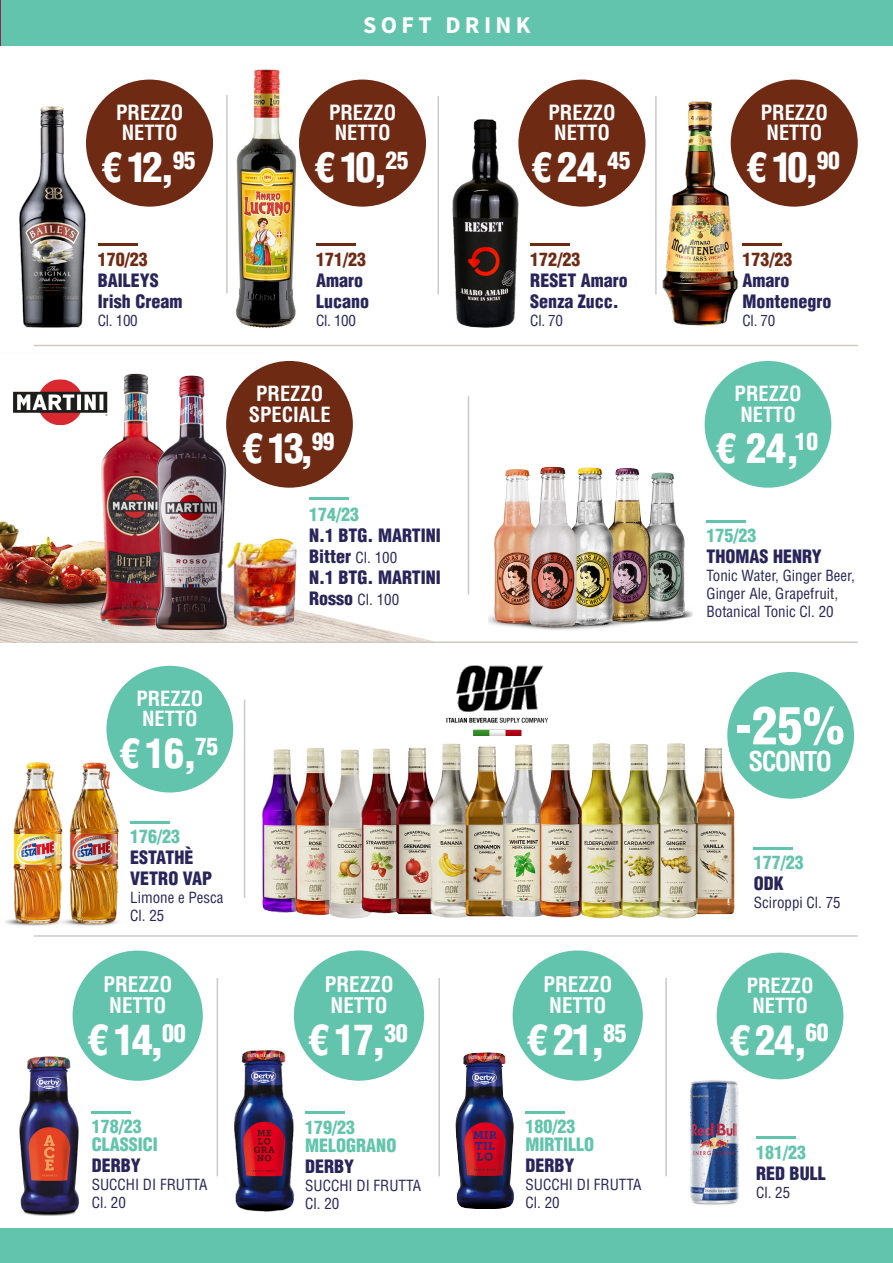
<style>
.page{position:relative;width:893px;height:1263px;background:#fff}
.page>*{position:absolute;margin:0;border:0;box-sizing:border-box;transform-origin:0 0}
.t1{font:900 condensed 50.55px "Helvetica LT Std";color:#fff}
.t2{font:900 condensed 41.25px "Helvetica LT Std";color:#fff}
.t3{font:900 condensed 40.2px "Helvetica LT Std";letter-spacing:-.12em;color:#fff}
.t4{font:900 condensed 40.05px "Helvetica LT Std";letter-spacing:-.02em;color:#fff}
.t5{font:700 condensed 26.55px "Helvetica LT Std";letter-spacing:-.06em;color:#fff}
.t6{font:700 24px "Source Sans Pro";letter-spacing:.18em;color:#fff}
.t7{font:700 condensed 21px/21px "Helvetica LT Std";color:#fff}
.t8{font:700 condensed 20.55px/20.5px "Helvetica LT Std";color:#fff}
.t9{font:700 condensed 20.4px/20.4px "Helvetica LT Std";color:#fff}
.t10{font:900 condensed 18px/21px "Helvetica LT Std";color:#29255a}
.t11{font:900 condensed 18px/18px "Helvetica LT Std";color:#62c4ac}
.t12{font:900 condensed 18px "Helvetica LT Std";color:#6f2a14}
.t13{font:condensed 15px/18px "Helvetica LT Std";color:#29255a}
.s1{font-weight:400;font-size:15px}
.s2{font-weight:900;font-size:18px}
</style>
<div class="page">
<img style="left:1px;top:360px;width:431px;height:283px">
<div style="left:0;top:0;width:893px;height:45px;background:#62c4ac"></div>
<hr style="left:0;top:0;width:1px;height:45px;background:#93255e">
<div style="left:0;top:1229px;width:893px;height:34px;background:#62c4ac"></div>
<hr style="left:226px;top:95px;width:2px;height:198px;background:#cdcac5">
<hr style="left:438px;top:96px;width:1px;height:198px;background:#cdcac5">
<hr style="left:468px;top:396px;width:1px;height:199px;background:#cdcac5">
<hr style="left:655px;top:96px;width:2px;height:198px;background:#cdcac5">
<hr style="left:244px;top:699px;width:1px;height:199px;background:#cdcac5">
<hr style="left:217px;top:978px;width:1px;height:198px;background:#cdcac5">
<hr style="left:438px;top:978px;width:2px;height:198px;background:#cdcac5">
<hr style="left:665px;top:978px;width:2px;height:198px;background:#cdcac5">
<img style="left:689px;top:1080px;width:50px;height:125px">
<img style="left:5px;top:752px;width:122px;height:174px">
<div style="left:717px;top:952px;width:126px;height:127px;background:#62c4ac;border-radius:50%"></div>
<div style="left:106px;top:666px;width:127px;height:126px;background:#62c4ac;border-radius:50%"></div>
<hr style="left:756px;top:1136px;width:40px;height:3px;background:#62c4ac">
<hr style="left:130px;top:821px;width:40px;height:2px;background:#62c4ac">
<hr style="left:754px;top:847px;width:39px;height:2px;background:#62c4ac">
<div style="left:705px;top:361px;width:126px;height:127px;background:#62c4ac;border-radius:50%"></div>
<hr style="left:706px;top:520px;width:40px;height:2px;background:#62c4ac">
<div style="left:727px;top:672px;width:127px;height:127px;background:#62c4ac;border-radius:50%"></div>
<hr style="left:92px;top:1111px;width:39px;height:2px;background:#62c4ac">
<hr style="left:526px;top:1111px;width:39px;height:2px;background:#62c4ac">
<hr style="left:305px;top:1111px;width:40px;height:3px;background:#62c4ac">
<img style="left:19px;top:1056px;width:61px;height:160px">
<img style="left:455px;top:1050px;width:69px;height:159px">
<img style="left:234px;top:1050px;width:60px;height:162px">
<div style="left:73px;top:950px;width:130px;height:131px;background:#62c4ac;border-radius:50%"></div>
<div style="left:513px;top:950px;width:130px;height:131px;background:#62c4ac;border-radius:50%"></div>
<div style="left:294px;top:950px;width:130px;height:131px;background:#62c4ac;border-radius:50%"></div>
<hr style="left:309px;top:498px;width:40px;height:2px;background:#62c4ac">
<div style="left:226px;top:361px;width:127px;height:127px;background:#6f2a14;border-radius:50%"></div>
<img style="left:94px;top:370px;width:83px;height:262px">
<img style="left:150px;top:372px;width:83px;height:262px">
<img style="left:225px;top:534px;width:74px;height:95px">
<img style="left:9px;top:372px;width:101px;height:60px">
<img style="left:446px;top:665px;width:102px;height:70px">
<hr style="left:34px;top:641px;width:824px;height:2px;background:#cdcac5">
<hr style="left:34px;top:935px;width:824px;height:2px;background:#cdcac5">
<hr style="left:34px;top:345px;width:824px;height:1px;background:#cdcac5">
<img style="left:19px;top:106px;width:71px;height:222px">
<img style="left:452px;top:119px;width:70px;height:209px">
<div style="left:86px;top:80px;width:127px;height:127px;background:#6f2a14;border-radius:50%"></div>
<div style="left:518px;top:80px;width:127px;height:127px;background:#6f2a14;border-radius:50%"></div>
<div style="left:731px;top:80px;width:127px;height:127px;background:#6f2a14;border-radius:50%"></div>
<div style="left:299px;top:80px;width:127px;height:127px;background:#6f2a14;border-radius:50%"></div>
<hr style="left:98px;top:243px;width:39px;height:3px;background:#6f2a14">
<hr style="left:530px;top:243px;width:40px;height:3px;background:#6f2a14">
<hr style="left:743px;top:243px;width:39px;height:3px;background:#6f2a14">
<hr style="left:316px;top:243px;width:40px;height:3px;background:#6f2a14">
<img style="left:235px;top:69px;width:62px;height:259px">
<img style="left:662px;top:101px;width:77px;height:225px">
<img style="left:489px;top:466px;width:203px;height:164px">
<img style="left:262px;top:742px;width:483px;height:177px">
<h3 class="t8" style="left:116px;top:102px;width:69px">PREZZO<br>NETTO</h3>
<h3 class="t3" style="left:102px;top:142px;width:95px">€ 12,<sup>95</sup></h3>
<p class="t12" style="left:98px;top:248px;width:52px">170/23</p>
<p class="t10" style="left:98px;top:269px;width:86px">BAILEYS<br>Irish Cream</p>
<p class="t13" style="left:98px;top:311px;width:41px">Cl. 100</p>
<h3 class="t6" style="left:363px;top:10px;width:169px">SOFT DRINK</h3>
<h3 class="t8" style="left:329px;top:102px;width:69px">PREZZO<br>NETTO</h3>
<h3 class="t3" style="left:315px;top:142px;width:95px">€ 10,<sup>25</sup></h3>
<p class="t12" style="left:316px;top:248px;width:52px">171/23</p>
<p class="t10" style="left:316px;top:269px;width:54px">Amaro<br>Lucano</p>
<p class="t13" style="left:316px;top:311px;width:41px">Cl. 100</p>
<h3 class="t9" style="left:249px;top:383px;width:83px;text-align:center">PREZZO<br>SPECIALE</h3>
<h3 class="t4" style="left:243px;top:423px;width:93px">€ 13,<sup>99</sup></h3>
<p class="t11" style="left:309px;top:505px;width:52px">174/23</p>
<p class="t10" style="left:309px;top:525px;width:133px">N.1 BTG. MARTINI<br>Bitter <span class="s1">Cl. 100<br></span>N.1 BTG. MARTINI</p>
<p class="t13" style="left:309px;top:591px;width:92px"><span class="s2">Rosso</span> Cl. 100</p>
<h3 class="t8" style="left:548px;top:102px;width:69px">PREZZO<br>NETTO</h3>
<h3 class="t3" style="left:532px;top:142px;width:100px">€ 24,<sup>45</sup></h3>
<p class="t12" style="left:530px;top:248px;width:52px">172/23</p>
<p class="t10" style="left:530px;top:269px;width:99px">RESET Amaro<br>Senza Zucc.</p>
<p class="t13" style="left:530px;top:311px;width:34px">Cl. 70</p>
<h3 class="t9" style="left:136px;top:688px;width:69px">PREZZO<br>NETTO</h3>
<h3 class="t4" style="left:120px;top:728px;width:100px">€ 16,<sup>75</sup></h3>
<p class="t11" style="left:130px;top:827px;width:52px">176/23</p>
<p class="t10" style="left:130px;top:847px;width:83px">ESTATHÈ<br>VETRO VAP</p>
<p class="t13" style="left:130px;top:889px;width:95px">Limone e Pesca<br>Cl. 25</p>
<h3 class="t7" style="left:103px;top:974px;width:70px">PREZZO<br>NETTO</h3>
<h2 class="t2" style="left:88px;top:1014px;width:99px">€ 14,<sup>00</sup></h2>
<p class="t11" style="left:92px;top:1118px;width:68px">178/23<br>CLASSICI</p>
<p class="t10" style="left:92px;top:1155px;width:51px">DERBY</p>
<p class="t13" style="left:92px;top:1176px;width:117px">SUCCHI DI FRUTTA<br>Cl. 20</p>
<h3 class="t7" style="left:325px;top:973px;width:70px">PREZZO<br>NETTO</h3>
<h2 class="t2" style="left:308px;top:1014px;width:101px">€ 17,<sup>30</sup></h2>
<p class="t11" style="left:305px;top:1118px;width:93px">179/23<br>MELOGRANO</p>
<p class="t10" style="left:305px;top:1155px;width:51px">DERBY</p>
<p class="t13" style="left:305px;top:1176px;width:117px">SUCCHI DI FRUTTA<br>Cl. 20</p>
<h3 class="t7" style="left:543px;top:973px;width:70px">PREZZO<br>NETTO</h3>
<h2 class="t2" style="left:527px;top:1014px;width:101px">€ 21,<sup>85</sup></h2>
<p class="t11" style="left:526px;top:1118px;width:70px">180/23<br>MIRTILLO</p>
<p class="t10" style="left:526px;top:1155px;width:51px">DERBY</p>
<p class="t13" style="left:526px;top:1176px;width:117px">SUCCHI DI FRUTTA<br>Cl. 20</p>
<h3 class="t8" style="left:761px;top:102px;width:69px">PREZZO<br>NETTO</h3>
<h3 class="t3" style="left:747px;top:142px;width:94px">€ 10,<sup>90</sup></h3>
<p class="t12" style="left:743px;top:248px;width:52px">173/23</p>
<p class="t10" style="left:743px;top:269px;width:90px">Amaro<br>Montenegro</p>
<p class="t13" style="left:743px;top:311px;width:34px">Cl. 70</p>
<h3 class="t9" style="left:735px;top:383px;width:69px">PREZZO<br>NETTO</h3>
<h3 class="t4" style="left:716px;top:423px;width:104px">€ 24,<sup>10</sup></h3>
<p class="t11" style="left:706px;top:526px;width:52px">175/23</p>
<p class="t10" style="left:706px;top:546px;width:117px">THOMAS HENRY</p>
<p class="t13" style="left:706px;top:567px;width:150px">Tonic Water, Ginger Beer,<br>Ginger Ale, Grapefruit,<br>Botanical Tonic Cl. 20</p>
<h1 class="t1" style="left:735px;top:694px;width:111px">-25%</h1>
<h3 class="t5" style="left:749px;top:744px;width:85px">SCONTO</h3>
<p class="t11" style="left:754px;top:853px;width:52px">177/23</p>
<p class="t10" style="left:754px;top:873px;width:32px">ODK</p>
<p class="t13" style="left:754px;top:894px;width:89px">Sciroppi Cl. 75</p>
<h3 class="t9" style="left:747px;top:975px;width:69px">PREZZO<br>NETTO</h3>
<h3 class="t4" style="left:730px;top:1015px;width:100px">€ 24,<sup>60</sup></h3>
<p class="t11" style="left:756px;top:1143px;width:52px">181/23</p>
<p class="t10" style="left:756px;top:1162px;width:71px">RED BULL</p>
<p class="t13" style="left:756px;top:1183px;width:36px">Cl. 25</p>
</div>
